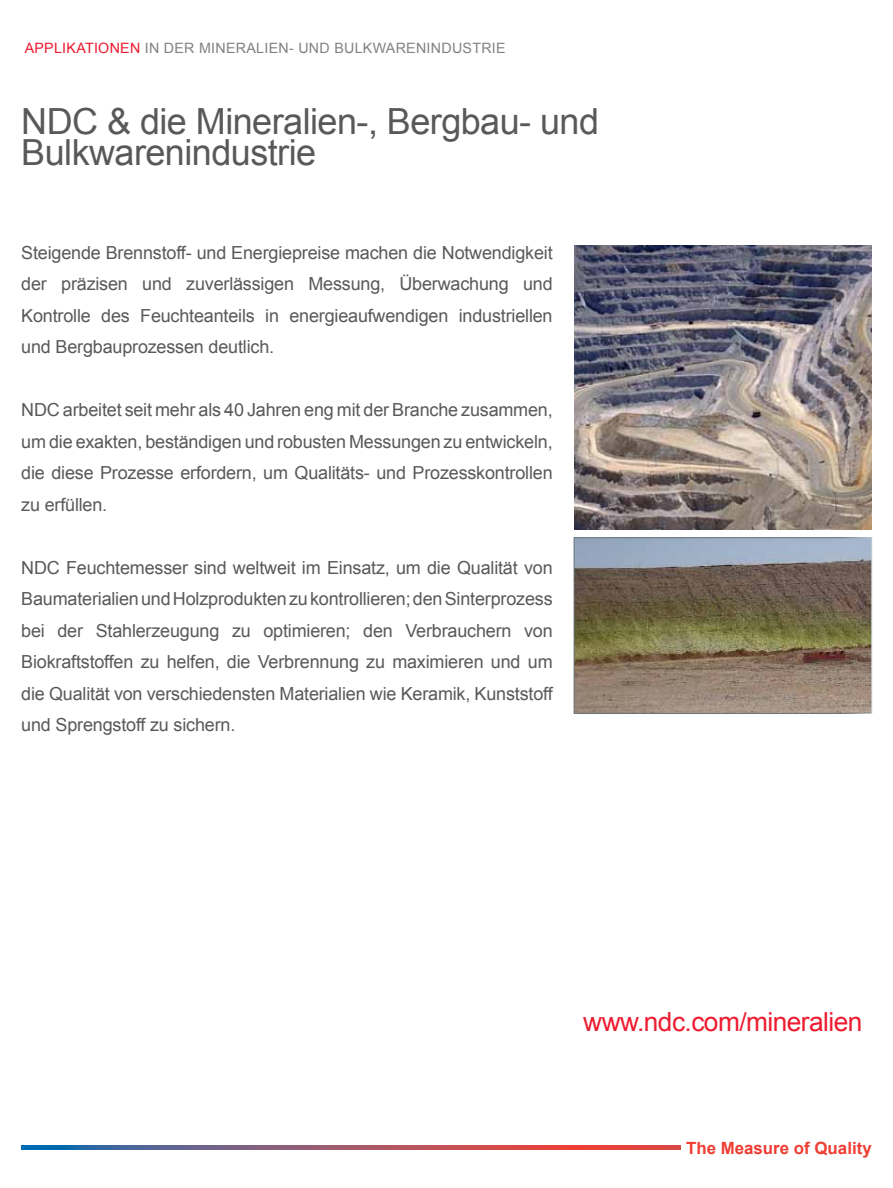
<style>
.page{position:relative;width:893px;height:1188px;background:#fff}
.page>*{position:absolute;margin:0;border:0;box-sizing:border-box;transform-origin:0 0}
.t1{font:36px/31.5px "Arial";letter-spacing:-.015em;color:#58595b}
.t2{font:26.25px "Arial";letter-spacing:-.02em;color:#ed1b2f}
.t3{font:18px/31.5px "Arial";letter-spacing:-.01em;color:#58595b;text-align:justify}
.t4{font:700 16.8px "Arial";color:#ef3e33}
.t5{font:14.25px "Arial";letter-spacing:.02em;color:#808285}
.s1{color:#ed1b2f}
</style>
<div class="page">
<img style="left:574px;top:246px;width:298px;height:284px">
<svg style="left:21px;top:1146px;width:659px;height:4px;background:#95576c"></svg>
<img style="left:576px;top:540px;width:294px;height:171px">
<p class="t5" style="left:25px;top:39px;width:482px"><span class="s1">APPLIKATIONEN</span> In Der MINERALIEN- UND BULKWARENINDUSTRIE</p>
<h1 class="t1" style="left:21px;top:106px;width:579px">NDC &amp; die Mineralien-, Bergbau- und<br>Bulkwarenindustrie</h1>
<p class="t3" style="left:21px;top:237px;width:533px">Steigende Brennstoff- und Energiepreise machen die Notwendigkeit der präzisen und zuverlässigen Messung, Überwachung und Kontrolle des Feuchteanteils in energieaufwendigen industriellen und Bergbauprozessen deutlich.</p>
<p class="t3" style="left:21px;top:394px;width:533px">NDC arbeitet seit mehr als 40 Jahren eng mit der Branche zusammen, um die exakten, beständigen und robusten Messungen zu entwickeln, die diese Prozesse erfordern, um Qualitäts- und Prozesskontrollen zu erfüllen.</p>
<p class="t3" style="left:21px;top:552px;width:533px">NDC Feuchtemesser sind weltweit im Einsatz, um die Qualität von Baumaterialien und Holzprodukten zu kontrollieren; den Sinterprozess bei der Stahlerzeugung zu optimieren; den Verbrauchern von Biokraftstoffen zu helfen, die Verbrennung zu maximieren und um die Qualität von verschiedensten Materialien wie Keramik, Kunststoff und Sprengstoff zu sichern.</p>
<h2 class="t2" style="left:583px;top:1005px;width:281px">www.ndc.com/mineralien</h2>
<p class="t4" style="left:686px;top:1136px;width:187px">The Measure of Quality</p>
</div>
